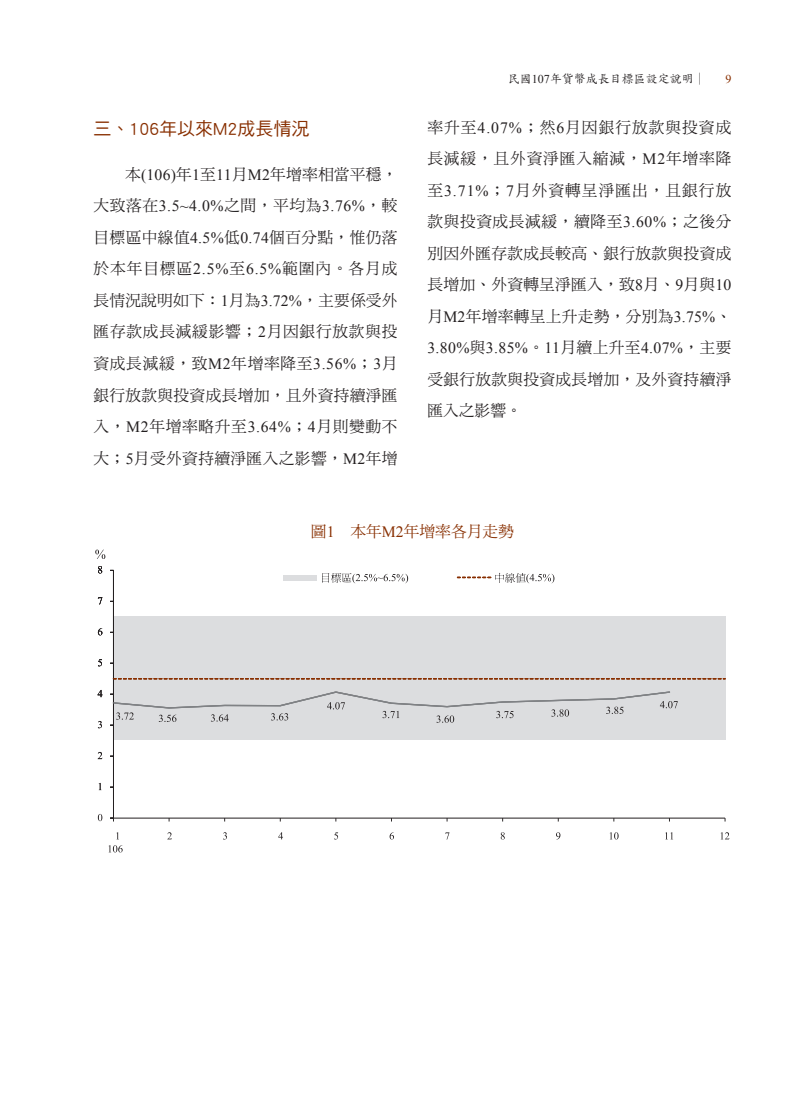
<style>
.page{position:relative;width:808px;height:1106px;background:#fff}
.page>*{position:absolute;margin:0;border:0;box-sizing:border-box;transform-origin:0 0}
.t1{font:18px "DF Hei Std W5";color:#882f01}
.t2{font:15.75px/31.5px "DF Ming Std W5";letter-spacing:.015em;color:#231f20;text-align:justify}
.t3{font:15.75px "Times New Roman";letter-spacing:.025em;color:#231f20}
.t4{font:15.75px "DF Ming Std W5";color:#882f01}
.t5{font:12px "DF Kai Shu Std W5";color:#231f20}
.t6{font:12px "Times New Roman";color:#882f01}
.s1{font-family:"Times New Roman"}
.s2{font-family:"DF Ming Std W5"}
</style>
<div class="page">
<div style="left:113px;top:616px;width:613px;height:124px;background:#dcdddf"></div>
<div style="left:284px;top:575px;width:33px;height:5px;background:#dcdddf"></div>
<hr style="left:113px;top:570px;width:1px;height:248px;background:#231f20">
<hr style="left:113px;top:817px;width:612px;height:1px;background:#231f20">
<svg style="left:113px;top:678px;width:613px;height:1px"></svg>
<svg style="left:95px;top:549px;width:10px;height:10px"></svg>
<svg style="left:110px;top:691px;width:568px;height:34px"></svg>
<svg style="left:322px;top:573px;width:86px;height:10px"></svg>
<svg style="left:457px;top:573px;width:97px;height:10px"></svg>
<svg style="left:98px;top:814px;width:4px;height:7px"></svg>
<svg style="left:99px;top:783px;width:2px;height:7px"></svg>
<svg style="left:98px;top:752px;width:4px;height:7px"></svg>
<svg style="left:98px;top:721px;width:4px;height:7px"></svg>
<svg style="left:98px;top:690px;width:4px;height:7px"></svg>
<svg style="left:98px;top:659px;width:4px;height:7px"></svg>
<svg style="left:98px;top:628px;width:4px;height:7px"></svg>
<svg style="left:98px;top:597px;width:4px;height:7px"></svg>
<svg style="left:98px;top:566px;width:4px;height:7px"></svg>
<svg style="left:116px;top:832px;width:3px;height:7px"></svg>
<svg style="left:108px;top:845px;width:15px;height:7px"></svg>
<svg style="left:167px;top:832px;width:5px;height:7px"></svg>
<svg style="left:223px;top:832px;width:4px;height:7px"></svg>
<svg style="left:278px;top:832px;width:5px;height:7px"></svg>
<svg style="left:334px;top:832px;width:4px;height:7px"></svg>
<svg style="left:390px;top:832px;width:4px;height:7px"></svg>
<svg style="left:445px;top:832px;width:4px;height:7px"></svg>
<svg style="left:501px;top:832px;width:4px;height:7px"></svg>
<svg style="left:556px;top:832px;width:4px;height:7px"></svg>
<svg style="left:610px;top:832px;width:9px;height:7px"></svg>
<svg style="left:665px;top:832px;width:8px;height:7px"></svg>
<svg style="left:720px;top:832px;width:9px;height:7px"></svg>
<p class="t1" style="left:94px;top:118px;width:217px">三、106年以來M2成長情況</p>
<p class="t2" style="left:125px;top:158px;width:274px">本<span class="s1">(106)</span>年<span class="s1">1</span>至<span class="s1">11</span>月<span class="s1">M2</span>年增率相當平穩，</p>
<p class="t3" style="left:94px;top:195px;width:306px"><span class="s2">大致落在</span>3.5~4.0%<span class="s2">之間，平均為</span>3.76%<span class="s2">，較</span></p>
<p class="t2" style="left:94px;top:221px;width:306px">目標區中線值<span class="s1">4.5%</span>低<span class="s1">0.74</span>個百分點，惟仍落於本年目標區<span class="s1">2.5%</span>至<span class="s1">6.5%</span>範圍內。各月成長情況說明如下：<span class="s1">1</span>月為<span class="s1">3.72%</span>，主要係受外匯存款成長減緩影響；<span class="s1">2</span>月因銀行放款與投資成長減緩，致<span class="s1">M2</span>年增率降至<span class="s1">3.56%</span>；<span class="s1">3</span>月銀行放款與投資成長增加，且外資持續淨匯入，<span class="s1">M2</span>年增率略升至<span class="s1">3.64%</span>；<span class="s1">4</span>月則變動不大；<span class="s1">5</span>月受外資持續淨匯入之影響，<span class="s1">M2</span>年增</p>
<p class="t5" style="left:508px;top:73px;width:199px">民國<span class="s1">107</span>年貨幣成長目標區設定說明∣</p>
<p class="t6" style="left:725px;top:71px;width:7px">9</p>
<p class="t2" style="left:427px;top:111px;width:306px">率升至<span class="s1">4.07%</span>；然<span class="s1">6</span>月因銀行放款與投資成長減緩，且外資淨匯入縮減，<span class="s1">M2</span>年增率降至<span class="s1">3.71%</span>；<span class="s1">7</span>月外資轉呈淨匯出，且銀行放款與投資成長減緩，續降至<span class="s1">3.60%</span>；之後分別因外匯存款成長較高、銀行放款與投資成長增加、外資轉呈淨匯入，致<span class="s1">8</span>月、<span class="s1">9</span>月與<span class="s1">10</span>月<span class="s1">M2</span>年增率轉呈上升走勢，分別為<span class="s1">3.75%</span>、</p>
<p class="t3" style="left:427px;top:337px;width:306px">3.80%<span class="s2">與</span>3.85%<span class="s2">。</span>11<span class="s2">月續上升至</span>4.07%<span class="s2">，主要</span></p>
<p class="t2" style="left:427px;top:363px;width:306px">受銀行放款與投資成長增加，及外資持續淨匯入之影響。</p>
<p class="t4" style="left:311px;top:522px;width:205px">圖<span class="s1">1</span> 本年<span class="s1">M2</span>年增率各月走勢</p>
</div>
